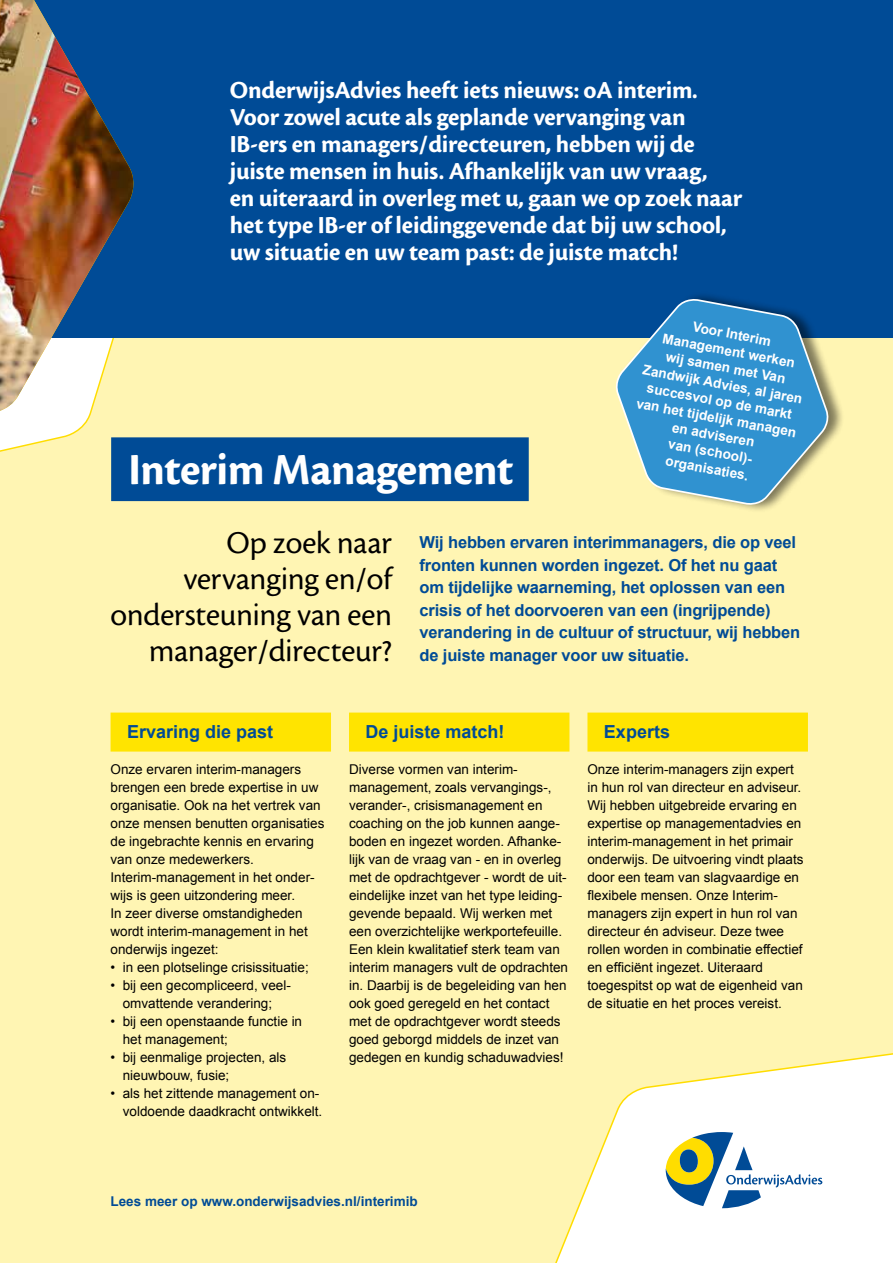
<style>
.page{position:relative;width:893px;height:1263px;background:#fff}
.page>*{position:absolute;margin:0;border:0;box-sizing:border-box;transform-origin:0 0}
.t1{font:46.2px "Cronos MM 700 30";letter-spacing:-.01em;color:#fff}
.t2{font:33px/36px "Cronos MM 408 22";color:#000;text-align:right}
.t3{font:25.5px/27px "Cronos MM 700 17";letter-spacing:-.01em;color:#fff}
.t4{font:700 18px "Arial";color:#004b96}
.t5{font:700 16.5px/22.5px "Arial";letter-spacing:-.01em;color:#004b96}
.t6{font:700 13.65px/17.1px "Arial";color:#fff;text-align:center}
.t7{font:13.5px/18px "Arial";color:#000}
.t8{font:700 13.5px "Arial";color:#004b96}
</style>
<div class="page">
<div style="left:0;top:136px;width:893px;height:1127px;background:#fff5b3"></div>
<svg style="left:0;top:337px;width:182px;height:165px"></svg>
<svg style="left:555px;top:1053px;width:338px;height:210px"></svg>
<div style="left:0;top:0;width:893px;height:337px;background:#004b96"></div>
<img style="left:0;top:0;width:139px;height:411px">
<div style="left:111px;top:712px;width:220px;height:39px;background:#ffe400"></div>
<div style="left:349px;top:712px;width:220px;height:39px;background:#ffe400"></div>
<div style="left:587px;top:712px;width:221px;height:39px;background:#ffe400"></div>
<div style="left:111px;top:437px;width:418px;height:64px;background:#004b96"></div>
<svg style="left:666px;top:1132px;width:156px;height:77px;background:#c2d0ca"></svg>
<div style="left:616px;top:291px;width:229px;height:221px;background:#000;opacity:.5"></div>
<svg style="left:614px;top:298px;width:216px;height:208px"></svg>
<p class="t3" style="left:230px;top:77px;width:514px">OnderwijsAdvies heeft iets nieuws: oA interim.<br>Voor zowel acute als geplande vervanging van IB-ers en managers/directeuren, hebben wij de juiste mensen in huis. Afhankelijk van uw vraag,<br>en uiteraard in overleg met u, gaan we op zoek naar het type IB-er of leidinggevende dat bij uw school, uw situatie en uw team past: de juiste match!</p>
<p class="t6" style="left:653px;top:311px;width:164px;rotate:10deg">Voor Interim<br>Management werken<br>wij samen met Van<br>Zandwijk Advies, al jaren succesvol op de markt van het tijdelijk managen en adviseren<br>van (school)- organisaties.</p>
<h1 class="t1" style="left:128px;top:445px;width:387px">Interim Management</h1>
<h2 class="t2" style="left:111px;top:525px;width:283px">Op zoek naar vervanging en/of ondersteuning van een manager/directeur?</h2>
<p class="t5" style="left:420px;top:531px;width:382px">Wij hebben ervaren interimmanagers, die op veel fronten kunnen worden ingezet. Of het nu gaat om tijdelijke waarneming, het oplossen van een crisis of het doorvoeren van een (ingrijpende) verandering in de cultuur of structuur, wij hebben de juiste manager voor uw situatie.</p>
<h3 class="t4" style="left:127px;top:720px;width:148px">Ervaring die past</h3>
<p class="t7" style="left:111px;top:760px;width:215px">Onze ervaren interim-managers brengen een brede expertise in uw organisatie. Ook na het vertrek van onze mensen benutten organisaties de ingebrachte kennis en ervaring van onze medewerkers.<br>Interim-management in het onder&shy;wijs is geen uitzondering meer.<br>In zeer diverse omstandigheden wordt interim-management in het onderwijs ingezet:</p>
<p class="t7" style="left:111px;top:958px;width:200px">• in een plotselinge crisissituatie;</p>
<p class="t7" style="left:111px;top:976px;width:182px;text-align:center">• bij een gecompliceerd, veel&shy;omvattende verandering;</p>
<p class="t7" style="left:123px;top:1012px;width:181px;text-indent:-12px">• bij een openstaande functie in het management;</p>
<p class="t7" style="left:123px;top:1048px;width:165px;text-indent:-12px">• bij eenmalige projecten, als nieuwbouw, fusie;</p>
<p class="t7" style="left:111px;top:1084px;width:213px;text-align:right">• als het zittende management on&shy;voldoende daadkracht ontwikkelt.</p>
<h3 class="t4" style="left:365px;top:720px;width:141px">De juiste match!</h3>
<p class="t7" style="left:349px;top:760px;width:221px">Diverse vormen van interim&shy;management, zoals vervangings-, verander-, crisismanagement en coaching on the job kunnen aange&shy;boden en ingezet worden. Afhanke&shy;lijk van de vraag van - en in overleg met de opdrachtgever - wordt de uit&shy;eindelijke inzet van het type leiding&shy;gevende bepaald. Wij werken met een overzichtelijke werkportefeuille.<br>Een klein kwalitatief sterk team van interim managers vult de opdrachten in. Daarbij is de begeleiding van hen ook goed geregeld en het contact met de opdrachtgever wordt steeds goed geborgd middels de inzet van gedegen en kundig schaduwadvies!</p>
<h3 class="t4" style="left:604px;top:720px;width:68px">Experts</h3>
<p class="t7" style="left:587px;top:760px;width:218px">Onze interim-managers zijn expert in hun rol van directeur en adviseur.<br>Wij hebben uitgebreide ervaring en expertise op managementadvies en interim-management in het primair onderwijs. De uitvoering vindt plaats door een team van slagvaardige en flexibele mensen. Onze Interim&shy;managers zijn expert in hun rol van directeur én adviseur. Deze twee rollen worden in combinatie effectief en efficiënt ingezet. Uiteraard toegespitst op wat de eigenheid van de situatie en het proces vereist.</p>
<p class="t8" style="left:111px;top:1192px;width:309px">Lees meer op www.onderwijsadvies.nl/interimib</p>
</div>
